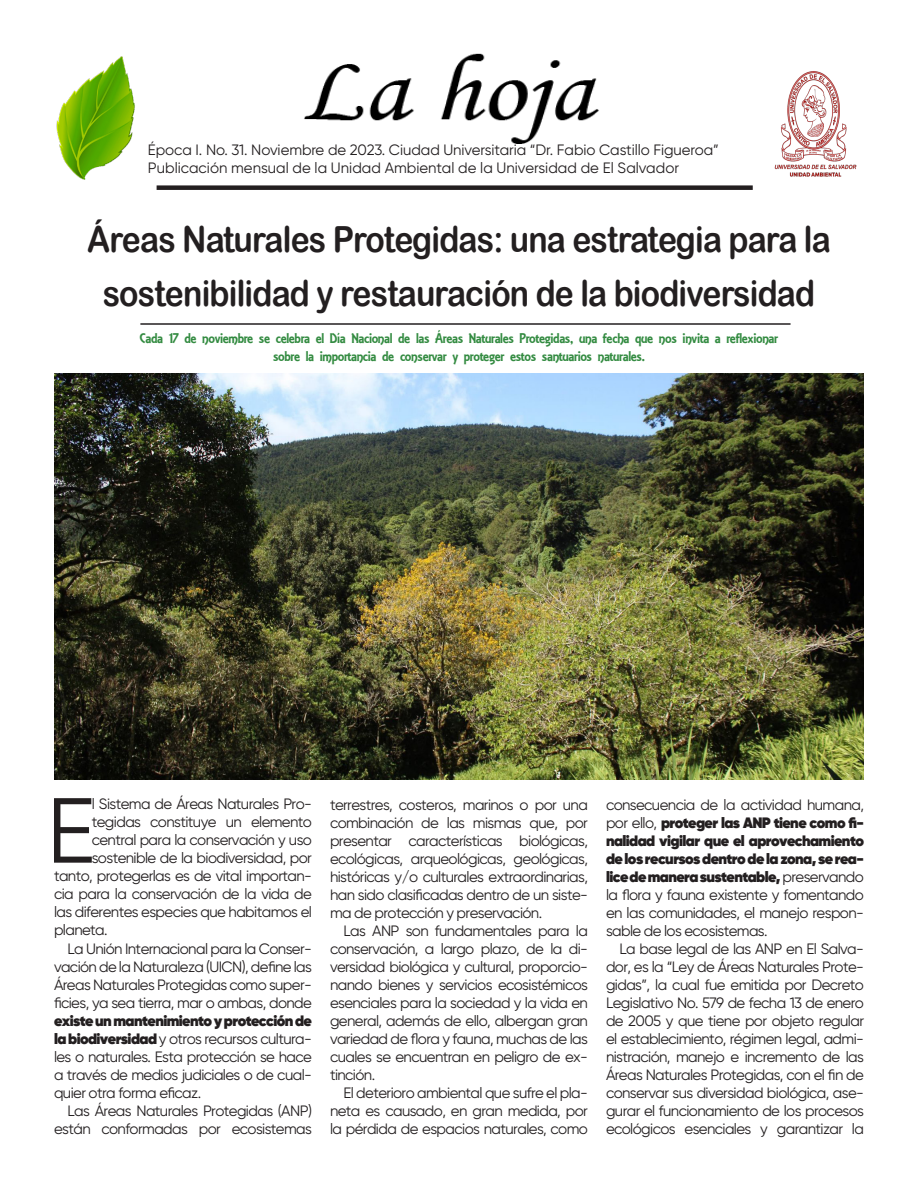
<style>
.page{position:relative;width:918px;height:1188px;background:#fff}
.page>*{position:absolute;margin:0;border:0;box-sizing:border-box;transform-origin:0 0}
.PARRAFO_CAPITULAR{font:92.1px "Gilroy";color:#231f20}
.titular1{font:36px/54px "Arial Rounded MT Bold";letter-spacing:-.025em;color:#231f20;text-align:center;scale:.89 1}
.PARRAFO_CAPITULAR-2{font:15px/18px "Gilroy";letter-spacing:-.04em;color:#231f20;text-align:justify}
.t1{font:15px "ARESSENCE";letter-spacing:-.025em;color:#338b41}
.PARRAFO_CAPITULAR-3{font:15px "Gilroy";letter-spacing:-.005em;color:#231f20}
.PARRAFO_CAPITULAR-4{font:15px "Gilroy";color:#231f20}
.s1{font-weight:800}
</style>
<div class="page">
<img style="left:56px;top:56px;width:79px;height:123px">
<img style="left:774px;top:71px;width:83px;height:106px">
<div style="left:157px;top:185px;width:596px;height:5px;background:#231f20"></div>
<img style="left:304px;top:53px;width:295px;height:90px">
<img style="left:54px;top:374px;width:810px;height:406px">
<hr style="left:140px;top:323px;width:651px;height:2px;background:#231f20">
<p class="PARRAFO_CAPITULAR-3" style="left:148px;top:141px;width:572px">Época I. No. 31. Noviembre de 2023. Ciudad Universitaria “Dr. Fabio Castillo Figueroa”</p>
<p class="PARRAFO_CAPITULAR-4" style="left:148px;top:159px;width:533px">Publicación mensual de la Unidad Ambiental de la Universidad de El Salvador</p>
<p class="titular1" style="left:87px;top:212px;width:837px">Áreas Naturales Protegidas: una estrategia para la sostenibilidad y restauración de la biodiversidad</p>
<p class="t1" style="left:140px;top:330px;width:640px">Cada 17 de noviembre se celebra el Día Nacional de las Áreas Naturales Protegidas, una fecha que nos invita a reflexionar</p>
<p class="t1" style="left:273px;top:348px;width:373px">sobre la importancia de conservar y proteger estos santuarios naturales.</p>
<p class="PARRAFO_CAPITULAR" style="left:47px;top:774px;width:50px">E</p>
<p class="PARRAFO_CAPITULAR-2" style="left:92px;top:794px;width:222px">l Sistema de Áreas Naturales Pro-</p>
<p class="PARRAFO_CAPITULAR-2" style="left:92px;top:812px;width:222px">tegidas constituye un elemento</p>
<p class="PARRAFO_CAPITULAR-2" style="left:92px;top:830px;width:222px">central para la conservación y uso</p>
<p class="PARRAFO_CAPITULAR-2" style="left:92px;top:848px;width:222px">sostenible de la biodiversidad, por</p>
<p class="PARRAFO_CAPITULAR-2" style="left:54px;top:866px;width:260px">tanto, protegerlas es de vital importan-</p>
<p class="PARRAFO_CAPITULAR-2" style="left:54px;top:884px;width:259px">cia para la conservación de la vida de</p>
<p class="PARRAFO_CAPITULAR-2" style="left:54px;top:902px;width:259px">las diferentes especies que habitamos el</p>
<p class="PARRAFO_CAPITULAR-2" style="left:54px;top:920px;width:55px">planeta.</p>
<p class="PARRAFO_CAPITULAR-2" style="left:54px;top:940px;width:260px;text-indent:14px">La Unión Internacional para la Conser&shy;vación de la Naturaleza (UICN), define las Áreas Naturales Protegidas como super&shy;ficies, ya sea tierra, mar o ambas, donde <span class="s1">existe un mantenimiento y protección de la biodiversidad</span> y otros recursos cultura&shy;les o naturales. Esta protección se hace a través de medios judiciales o de cual&shy;quier otra forma eficaz.</p>
<p class="PARRAFO_CAPITULAR-2" style="left:54px;top:1102px;width:260px;text-align:right">Las Áreas Naturales Protegidas (ANP) están conformadas por ecosistemas</p>
<p class="PARRAFO_CAPITULAR-2" style="left:330px;top:796px;width:260px">terrestres, costeros, marinos o por una combinación de las mismas que, por presentar características biológicas, ecológicas, arqueológicas, geológicas, históricas y/o culturales extraordinarias, han sido clasificadas dentro de un siste&shy;ma de protección y preservación.</p>
<p class="PARRAFO_CAPITULAR-2" style="left:330px;top:922px;width:260px;text-indent:14px">Las ANP son fundamentales para la conservación, a largo plazo, de la di&shy;versidad biológica y cultural, proporcio&shy;nando bienes y servicios ecosistémicos esenciales para la sociedad y la vida en general, además de ello, albergan gran variedad de flora y fauna, muchas de las cuales se encuentran en peligro de ex&shy;tinción.</p>
<p class="PARRAFO_CAPITULAR-2" style="left:330px;top:1084px;width:260px;text-indent:14px">El deterioro ambiental que sufre el pla&shy;neta es causado, en gran medida, por la pérdida de espacios naturales, como</p>
<p class="PARRAFO_CAPITULAR-2" style="left:606px;top:796px;width:260px">consecuencia de la actividad humana, por ello, <span class="s1">proteger las ANP tiene como fi&shy;nalidad vigilar que el aprovechamiento de los recursos dentro de la zona, se rea&shy;lice de manera sustentable,</span> preservando la flora y fauna existente y fomentando en las comunidades, el manejo respon&shy;sable de los ecosistemas.</p>
<p class="PARRAFO_CAPITULAR-2" style="left:606px;top:940px;width:260px;text-indent:14px">La base legal de las ANP en El Salva&shy;dor, es la “Ley de Áreas Naturales Prote&shy;gidas”, la cual fue emitida por Decreto Legislativo No. 579 de fecha 13 de enero de 2005 y que tiene por objeto regular el establecimiento, régimen legal, admi&shy;nistración, manejo e incremento de las Áreas Naturales Protegidas, con el fin de conservar sus diversidad biológica, ase&shy;gurar el funcionamiento de los procesos ecológicos esenciales y garantizar la</p>
</div>
